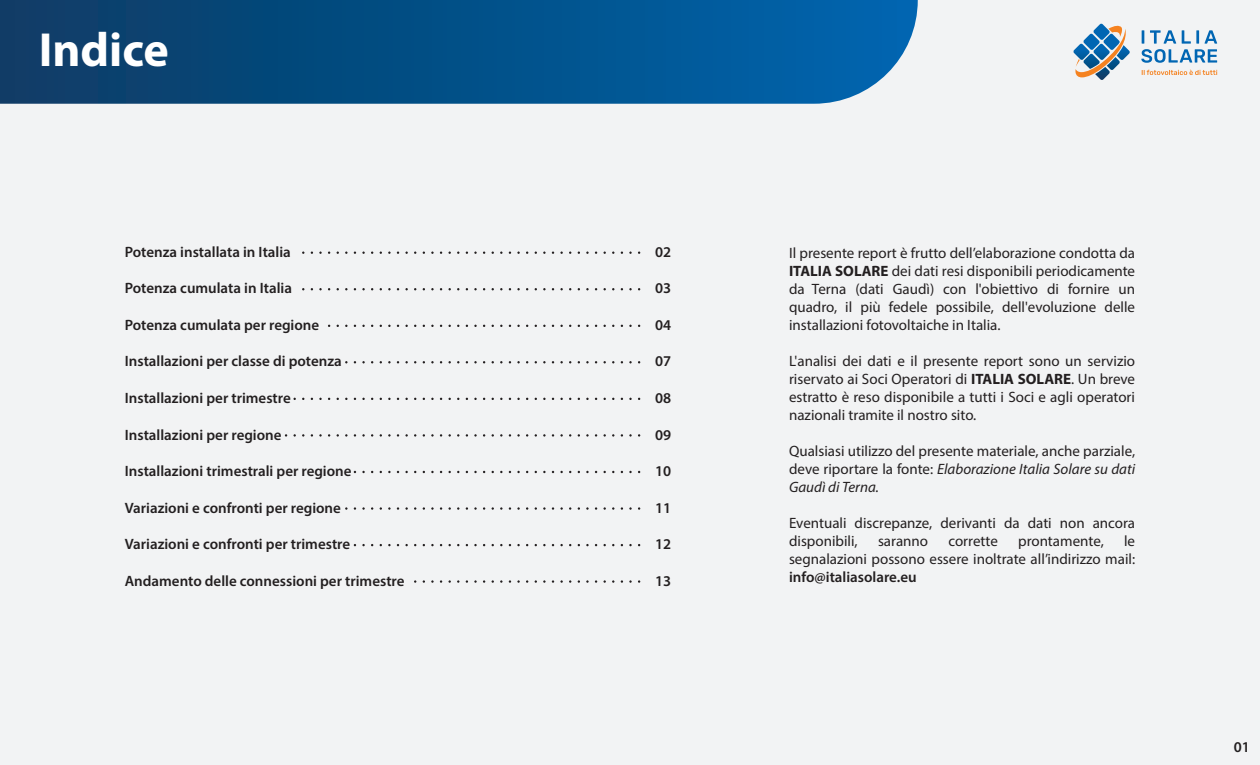
<style>
.page{position:relative;width:1260px;height:765px;background:#f2f3f4}
.page>*{position:absolute;margin:0;border:0;box-sizing:border-box;transform-origin:0 0}
.t1{font:700 48.12px "Myriad Pro";color:#fff}
.t2{font:15px/18px "Myriad Pro";color:#231f20;text-align:justify}
.t3{font:600 15px "Myriad Pro";color:#231f20}
.s1{font-weight:700}
.s2{font-style:italic}
</style>
<div class="page">
<svg style="left:0;top:0;width:918px;height:104px;background:#0a548a"></svg>
<svg style="left:1142px;top:70px;width:75px;height:5px"></svg>
<svg style="left:1141px;top:30px;width:76px;height:33px"></svg>
<svg style="left:1073px;top:24px;width:57px;height:56px"></svg>
<h1 class="t1" style="left:39px;top:23px;width:132px">Indice</h1>
<p class="t3" style="left:125px;top:242px;width:168px">Potenza installata in Italia</p>
<p class="t3" style="left:125px;top:279px;width:169px">Potenza cumulata in Italia</p>
<p class="t3" style="left:125px;top:315px;width:196px">Potenza cumulata per regione</p>
<p class="t3" style="left:125px;top:352px;width:218px">Installazioni per classe di potenza</p>
<p class="t3" style="left:125px;top:388px;width:168px">Installazioni per trimestre</p>
<p class="t3" style="left:125px;top:425px;width:158px">Installazioni per regione</p>
<p class="t3" style="left:125px;top:462px;width:228px">Installazioni trimestrali per regione</p>
<p class="t3" style="left:125px;top:498px;width:218px">Variazioni e confronti per regione</p>
<p class="t3" style="left:125px;top:535px;width:227px">Variazioni e confronti per trimestre</p>
<p class="t3" style="left:125px;top:571px;width:281px">Andamento delle connessioni per trimestre</p>
<p class="t3" style="left:655px;top:242px;width:18px">02</p>
<p class="t3" style="left:655px;top:279px;width:18px">03</p>
<p class="t3" style="left:655px;top:315px;width:18px">04</p>
<p class="t3" style="left:655px;top:352px;width:18px">07</p>
<p class="t3" style="left:655px;top:388px;width:18px">08</p>
<p class="t3" style="left:655px;top:425px;width:18px">09</p>
<p class="t3" style="left:655px;top:462px;width:18px">10</p>
<p class="t3" style="left:655px;top:498px;width:18px">11</p>
<p class="t3" style="left:655px;top:535px;width:18px">12</p>
<p class="t3" style="left:655px;top:571px;width:18px">13</p>
<p class="t2" style="left:789px;top:243px;width:348px">Il presente report è frutto dell’elaborazione condotta da <span class="s1">ITALIA SOLARE</span> dei dati resi disponibili periodicamente da Terna (dati Gaudì) con l'obiettivo di fornire un quadro, il più fedele possibile, dell'evoluzione delle installazioni fotovoltaiche in Italia.</p>
<p class="t2" style="left:789px;top:351px;width:348px">L'analisi dei dati e il presente report sono un servizio riservato ai Soci Operatori di <span class="s1">ITALIA SOLARE</span>. Un breve estratto è reso disponibile a tutti i Soci e agli operatori nazionali tramite il nostro sito.</p>
<p class="t2" style="left:789px;top:441px;width:348px">Qualsiasi utilizzo del presente materiale, anche parziale, deve riportare la fonte: <span class="s2">Elaborazione Italia Solare su dati Gaudì di Terna.</span></p>
<p class="t2" style="left:789px;top:513px;width:348px">Eventuali discrepanze, derivanti da dati non ancora disponibili,</p>
<p class="t2" style="left:789px;top:531px;width:348px;text-align:right">le<br>segnalazioni possono essere inoltrate all’indirizzo mail:</p>
<p class="t3" style="left:789px;top:567px;width:129px">info@italiasolare.eu</p>
<p class="t2" style="left:878px;top:531px;width:52px">saranno</p>
<p class="t2" style="left:948px;top:531px;width:51px">corrette</p>
<p class="t2" style="left:1018px;top:531px;width:87px">prontamente,</p>
<p class="t3" style="left:1234px;top:738px;width:18px">01</p>
</div>
